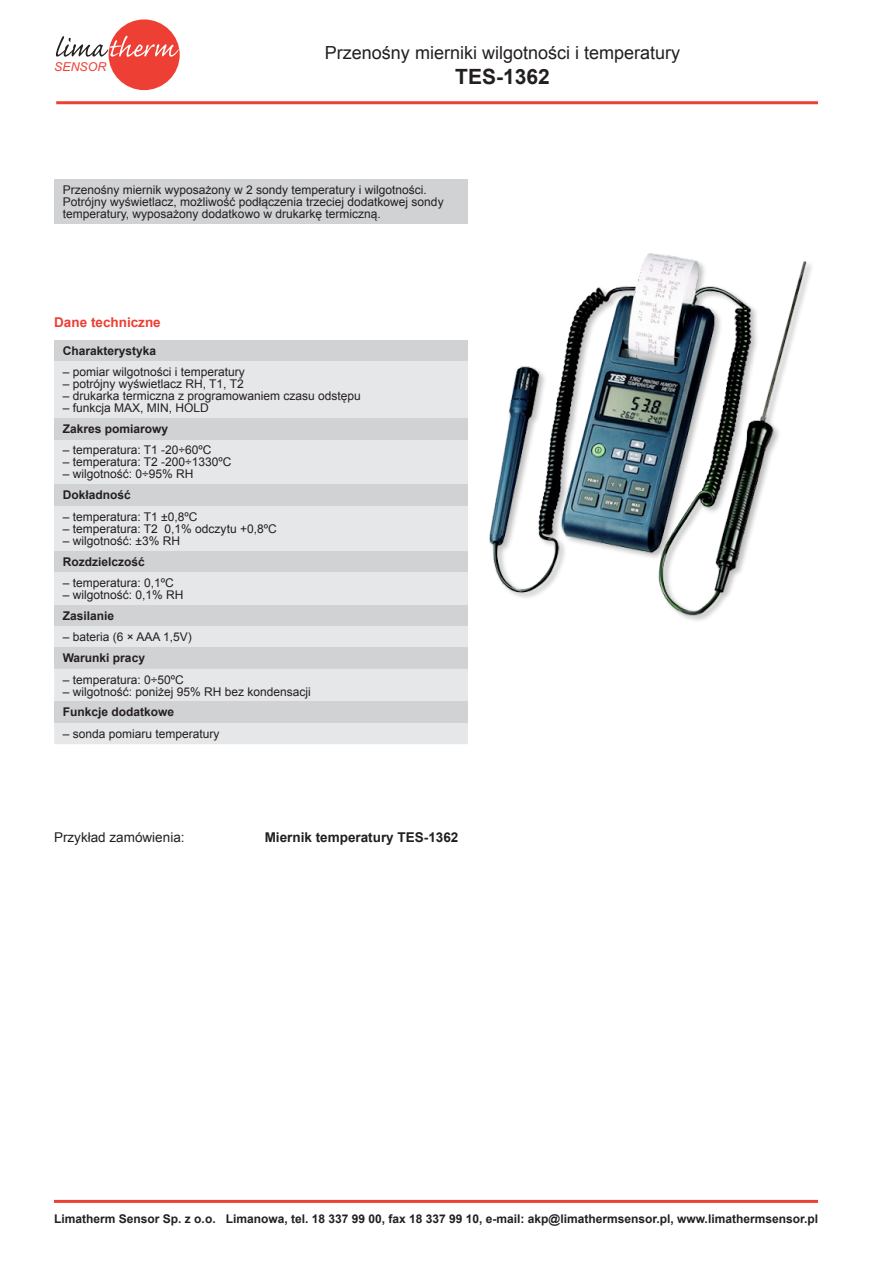
<style>
.page{position:relative;width:872px;height:1268px;background:#fff}
.page>*{position:absolute;margin:0;border:0;box-sizing:border-box;transform-origin:0 0}
.t1{font:700 21px "Arial";color:#231f20}
.t2{font:18px "Arial";color:#231f20}
.t3{font:700 13.5px "Arial";color:#231f20}
.t4{font:13.5px "Arial";color:#231f20}
.t5{font:700 13.5px "Arial";color:#ee3e34}
.t6{font:italic 12.3px "Arial";color:#ee3f34}
.t7{font:12px/12px "Arial";color:#231f20}
.t8{font:700 12px "Arial";color:#231f20}
</style>
<div class="page">
<hr style="left:54px;top:1199px;width:764px;height:3px;background:#ee3f34">
<div style="left:109px;top:19px;width:71px;height:71px;background:#ee3f34;border-radius:50%"></div>
<svg style="left:56px;top:36px;width:123px;height:21px"></svg>
<hr style="left:56px;top:101px;width:762px;height:3px;background:#ee3f34">
<div style="left:54px;top:340px;width:414px;height:21px;background:#d1d2d4"></div>
<div style="left:54px;top:361px;width:414px;height:57px;background:#e6e7e9"></div>
<div style="left:54px;top:418px;width:414px;height:21px;background:#d1d2d4"></div>
<div style="left:54px;top:439px;width:414px;height:45px;background:#e6e7e9"></div>
<div style="left:54px;top:484px;width:414px;height:22px;background:#d1d2d4"></div>
<div style="left:54px;top:506px;width:414px;height:45px;background:#e6e7e9"></div>
<div style="left:54px;top:551px;width:414px;height:21px;background:#d1d2d4"></div>
<div style="left:54px;top:572px;width:414px;height:33px;background:#e6e7e9"></div>
<div style="left:54px;top:605px;width:414px;height:21px;background:#d1d2d4"></div>
<div style="left:54px;top:626px;width:414px;height:21px;background:#e6e7e9"></div>
<div style="left:54px;top:647px;width:414px;height:21px;background:#d1d2d4"></div>
<div style="left:54px;top:668px;width:414px;height:76px;background:#e6e7e9"></div>
<div style="left:54px;top:701px;width:414px;height:21px;background:#d1d2d4"></div>
<div style="left:54px;top:179px;width:414px;height:45px;background:#d1d2d4"></div>
<img style="left:489px;top:253px;width:323px;height:368px">
<p class="t6" style="left:54px;top:58px;width:54px">SENSOR</p>
<h2 class="t2" style="left:325px;top:41px;width:357px">Przenośny mierniki wilgotności i temperatury</h2>
<h1 class="t1" style="left:455px;top:63px;width:96px">TES-1362</h1>
<p class="t7" style="left:63px;top:184px;width:382px">Przenośny miernik wyposażony w 2 sondy temperatury i wilgotności.<br>Potrójny wyświetlacz, możliwość podłączenia trzeciej dodatkowej sondy temperatury, wyposażony dodatkowo w drukarkę termiczną.</p>
<p class="t5" style="left:54px;top:313px;width:108px">Dane techniczne</p>
<p class="t8" style="left:63px;top:342px;width:95px">Charakterystyka</p>
<p class="t7" style="left:63px;top:366px;width:184px">– pomiar wilgotności i temperatury</p>
<p class="t7" style="left:63px;top:378px;width:182px">– potrójny wyświetlacz RH, T1, T2</p>
<p class="t7" style="left:63px;top:390px;width:300px">– drukarka termiczna z programowaniem czasu odstępu</p>
<p class="t7" style="left:63px;top:402px;width:148px">– funkcja MAX, MIN, HOLD</p>
<p class="t8" style="left:63px;top:421px;width:107px">Zakres pomiarowy</p>
<p class="t7" style="left:63px;top:444px;width:150px">– temperatura: T1 -20÷60ºC</p>
<p class="t7" style="left:63px;top:456px;width:170px">– temperatura: T2 -200÷1330ºC</p>
<p class="t7" style="left:63px;top:468px;width:132px">– wilgotność: 0÷95% RH</p>
<p class="t8" style="left:63px;top:487px;width:70px">Dokładność</p>
<p class="t7" style="left:63px;top:511px;width:136px">– temperatura: T1 ±0,8ºC</p>
<p class="t7" style="left:63px;top:523px;width:215px">– temperatura: T2 0,1% odczytu +0,8ºC</p>
<p class="t7" style="left:63px;top:535px;width:119px">– wilgotność: ±3% RH</p>
<p class="t8" style="left:63px;top:553px;width:84px">Rozdzielczość</p>
<p class="t7" style="left:63px;top:577px;width:113px">– temperatura: 0,1ºC</p>
<p class="t7" style="left:63px;top:589px;width:122px">– wilgotność: 0,1% RH</p>
<p class="t8" style="left:63px;top:607px;width:53px">Zasilanie</p>
<p class="t7" style="left:63px;top:631px;width:131px">– bateria (6 × AAA 1,5V)</p>
<p class="t8" style="left:63px;top:650px;width:84px">Warunki pracy</p>
<p class="t7" style="left:63px;top:673px;width:123px">– temperatura: 0÷50ºC</p>
<p class="t7" style="left:63px;top:685px;width:250px">– wilgotność: poniżej 95% RH bez kondensacji</p>
<p class="t8" style="left:63px;top:704px;width:113px">Funkcje dodatkowe</p>
<p class="t7" style="left:63px;top:727px;width:158px">– sonda pomiaru temperatury</p>
<p class="t4" style="left:54px;top:828px;width:132px">Przykład zamówienia:</p>
<p class="t3" style="left:265px;top:828px;width:195px">Miernik temperatury TES-1362</p>
<p class="t8" style="left:54px;top:1209px;width:765px">Limatherm Sensor Sp. z o.o. Limanowa, tel. 18 337 99 00, fax 18 337 99 10, e-mail: akp@limathermsensor.pl, www.limathermsensor.pl</p>
</div>
